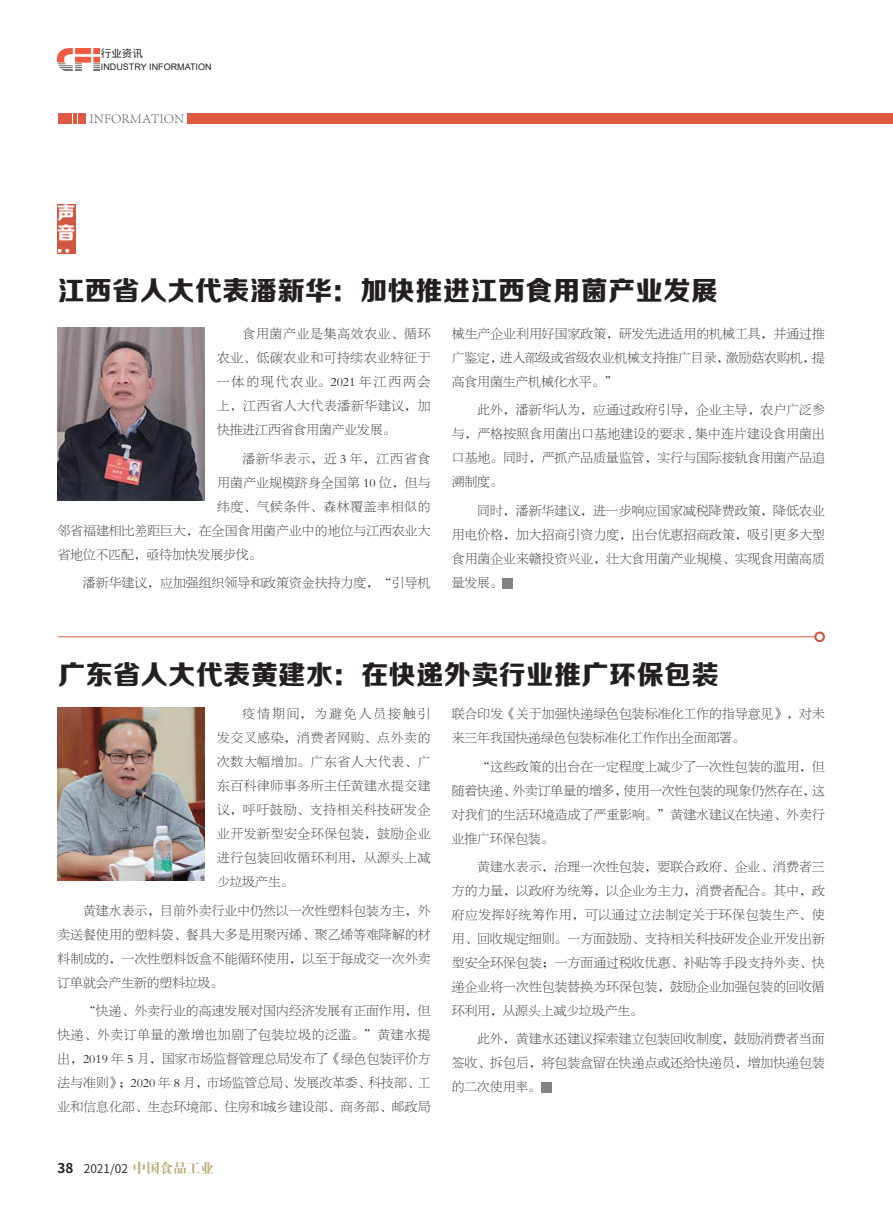
<style>
.page{position:relative;width:893px;height:1212px;background:#fff}
.page>*{position:absolute;margin:0;border:0;box-sizing:border-box;transform-origin:0 0}
.t1{font:27px "FZZDHJW GB1 0";letter-spacing:.02em;color:#231f20}
.t2{font:18px/19.8px "FZZDHJW GB1 0";color:#fff}
.t3{font:300 13.5px "Adobe Song Std";color:#57585a}
.t4{font:12.75px/24px "FZBSK GBK1 0";letter-spacing:.01em;color:#231f20;text-align:justify}
.t5{font:12.75px "FZBSK GBK1 0";letter-spacing:.055em;color:#231f20}
.t6{font:12.75px "FZBSK GBK1 0";letter-spacing:.08em;color:#231f20}
.t7{font:12px "Source Han Sans CN";color:#231f20}
.t8{font:10.5px "Sim Hei";color:#231f20}
.t9{font:9px "Arial";color:#231f20}
.s1{font-weight:700;font-size:13.5px}
.s2{font-family:"H Ya 4 gj";font-size:13.5px;color:#b8a66f}
</style>
<div class="page">
<img style="left:57px;top:49px;width:42px;height:21px">
<div style="left:541px;top:1083px;width:10px;height:10px;background:#808285"></div>
<div style="left:503px;top:578px;width:10px;height:11px;background:#808285"></div>
<div style="left:188px;top:114px;width:705px;height:10px;background:#df5944"></div>
<div style="left:58px;top:114px;width:9px;height:10px;background:#df5944"></div>
<svg style="left:69px;top:114px;width:3px;height:10px"></svg>
<hr style="left:73px;top:114px;width:4px;height:10px;background:#df5944">
<svg style="left:78px;top:114px;width:8px;height:10px"></svg>
<div style="left:57px;top:204px;width:18px;height:49px;background:#d15743"></div>
<hr style="left:58px;top:636px;width:757px;height:1px;background:#d15743">
<div style="left:814px;top:631px;width:11px;height:11px;border:2px solid #d15743;border-radius:50%"></div>
<img style="left:57px;top:327px;width:147px;height:173px">
<img style="left:57px;top:707px;width:147px;height:173px">
<p class="t8" style="left:101px;top:48px;width:43px">行业资讯</p>
<p class="t9" style="left:101px;top:61px;width:112px">INDUSTRY INFORMATION</p>
<p class="t3" style="left:90px;top:111px;width:96px">INFORMATION</p>
<h2 class="t2" style="left:57px;top:204px;width:19px">声音</h2>
<h2 class="t2" style="left:75px;top:248px;width:7px;rotate:90deg">:</h2>
<h1 class="t1" style="left:57px;top:275px;width:662px">江西省人大代表潘新华：加快推进江西食用菌产业发展</h1>
<p class="t4" style="left:217px;top:322px;width:215px;text-indent:26px">食用菌产业是集高效农业、循环农业、低碳农业和可持续农业特征于一体的现代农业。2021 年江西两会上，江西省人大代表潘新华建议，加快推进江西省食用菌产业发展。</p>
<p class="t6" style="left:243px;top:451px;width:189px">潘新华表示，近 3 年，江西省食</p>
<p class="t4" style="left:217px;top:470px;width:215px">用菌产业规模跻身全国第 10 位，但与</p>
<p class="t5" style="left:217px;top:499px;width:215px">纬度、气候条件、森林覆盖率相似的</p>
<p class="t4" style="left:57px;top:518px;width:375px">邻省福建相比差距巨大，在全国食用菌产业中的地位与江西农业大</p>
<p class="t4" style="left:57px;top:542px;width:205px">省地位不匹配，亟待加快发展步伐。</p>
<p class="t4" style="left:83px;top:571px;width:349px">潘新华建议，应加强组织领导和政策资金扶持力度，“引导机</p>
<p class="t4" style="left:452px;top:322px;width:375px">械生产企业利用好国家政策，研发先进适用的机械工具，并通过推广鉴定，进入部级或省级农业机械支持推广目录，激励菇农购机，提高食用菌生产机械化水平。”</p>
<p class="t4" style="left:452px;top:398px;width:375px;text-indent:26px">此外，潘新华认为，应通过政府引导，企业主导，农户广泛参与，严格按照食用菌出口基地建设的要求 , 集中连片建设食用菌出口基地。同时，严抓产品质量监管，实行与国际接轨食用菌产品追溯制度。</p>
<p class="t4" style="left:452px;top:499px;width:375px;text-indent:26px">同时，潘新华建议，进一步响应国家减税降费政策，降低农业用电价格，加大招商引资力度，出台优惠招商政策，吸引更多大型食用菌企业来赣投资兴业，壮大食用菌产业规模、实现食用菌高质量发展。</p>
<h1 class="t1" style="left:58px;top:660px;width:662px">广东省人大代表黄建水：在快递外卖行业推广环保包装</h1>
<p class="t4" style="left:217px;top:702px;width:215px;text-indent:26px">疫情期间，为避免人员接触引发交叉感染，消费者网购、点外卖的次数大幅增加。广东省人大代表、广东百科律师事务所主任黄建水提交建议，呼吁鼓励、支持相关科技研发企业开发新型安全环保包装，鼓励企业进行包装回收循环利用，从源头上减少垃圾产生。</p>
<p class="t4" style="left:58px;top:898px;width:375px;text-indent:26px">黄建水表示，目前外卖行业中仍然以一次性塑料包装为主，外卖送餐使用的塑料袋、餐具大多是用聚丙烯、聚乙烯等难降解的材料制成的，一次性塑料饭盒不能循环使用，以至于每成交一次外卖订单就会产生新的塑料垃圾。</p>
<p class="t4" style="left:58px;top:999px;width:374px;text-indent:26px">“快递、外卖行业的高速发展对国内经济发展有正面作用，但快递、外卖订单量的激增也加剧了包装垃圾的泛滥。”黄建水提出，2019 年 5 月，国家市场监督管理总局发布了《绿色包装评价方法与准则》；2020 年 8 月，市场监管总局、发展改革委、科技部、工业和信息化部、生态环境部、住房和城乡建设部、商务部、邮政局</p>
<p class="t7" style="left:58px;top:1161px;width:158px"><span class="s1">38</span> 2021/02 <span class="s2">中国食品工业</span></p>
<p class="t4" style="left:452px;top:702px;width:375px">联合印发《关于加强快递绿色包装标准化工作的指导意见》，对未来三年我国快递绿色包装标准化工作作出全面部署。</p>
<p class="t4" style="left:452px;top:754px;width:374px;text-indent:26px">“这些政策的出台在一定程度上减少了一次性包装的滥用，但随着快递、外卖订单量的增多，使用一次性包装的现象仍然存在，这对我们的生活环境造成了严重影响。”黄建水建议在快递、外卖行业推广环保包装。</p>
<p class="t4" style="left:452px;top:855px;width:374px;text-indent:26px">黄建水表示，治理一次性包装，要联合政府、企业、消费者三方的力量，以政府为统筹，以企业为主力，消费者配合。其中，政府应发挥好统筹作用，可以通过立法制定关于环保包装生产、使用、回收规定细则。一方面鼓励、支持相关科技研发企业开发出新型安全环保包装；一方面通过税收优惠、补贴等手段支持外卖、快递企业将一次性包装替换为环保包装，鼓励企业加强包装的回收循环利用，从源头上减少垃圾产生。</p>
<p class="t4" style="left:452px;top:1027px;width:374px;text-indent:26px">此外，黄建水还建议探索建立包装回收制度，鼓励消费者当面签收、拆包后，将包装盒留在快递点或还给快递员，增加快递包装的二次使用率。</p>
</div>
